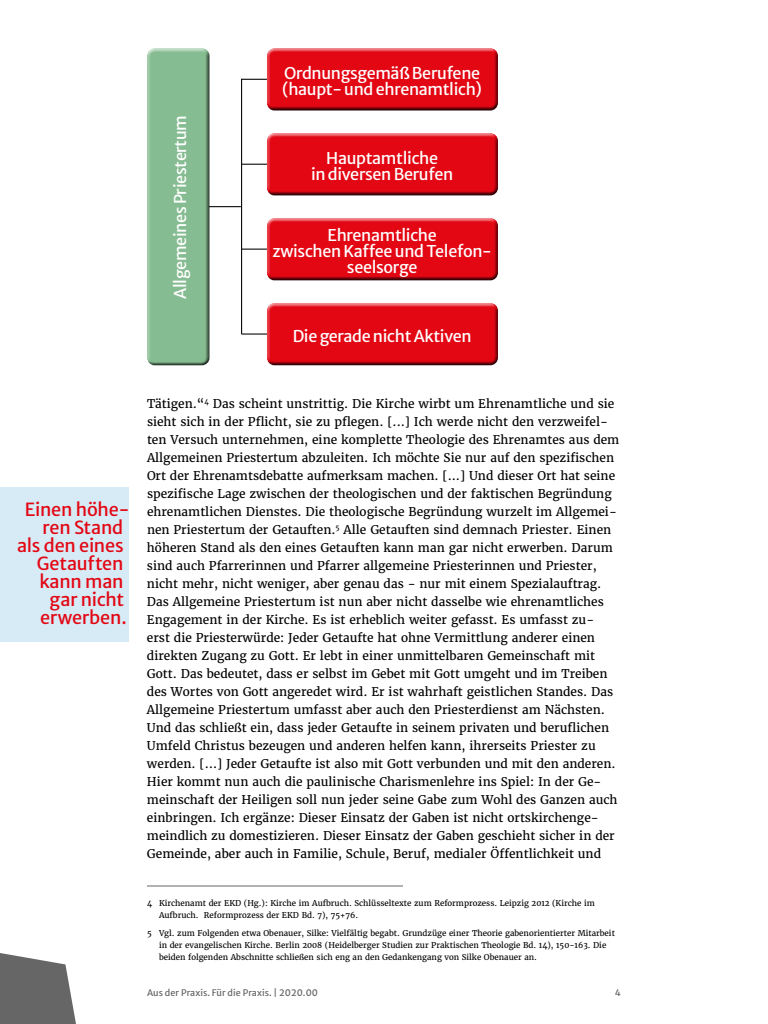
<style>
.page{position:relative;width:768px;height:1024px;background:#fff}
.page>*{position:absolute;margin:0;border:0;box-sizing:border-box;transform-origin:0 0}
.Zitat{font:18px "Merriweather Sans";letter-spacing:-.01em;color:#e30613}
.t1{font:16.1px/16.1px "Merriweather Sans";letter-spacing:-.02em;color:#fff;text-align:center}
.t2{font:12px/18px "Merriweather";color:#000}
.t3{font:9px "Merriweather Sans";letter-spacing:.01em;color:#666}
.Fußnotentext{font:8px/12px "Merriweather";color:#000}
</style>
<div class="page">
<hr style="left:147px;top:885px;width:256px;height:1px;background:#666">
<hr style="left:190px;top:206px;width:51px;height:1px;background:#000">
<hr style="left:242px;top:79px;width:51px;height:1px;background:#000">
<hr style="left:242px;top:164px;width:51px;height:1px;background:#000">
<hr style="left:242px;top:249px;width:51px;height:1px;background:#000">
<hr style="left:242px;top:334px;width:51px;height:1px;background:#000">
<hr style="left:241px;top:79px;width:1px;height:255px;background:#000">
<div style="left:262px;top:44px;width:238px;height:65px;background:#fff;opacity:.75"></div>
<div style="left:264px;top:49px;width:239px;height:62px;background:#000;opacity:.75"></div>
<div style="left:143px;top:44px;width:67px;height:320px;background:#fff;opacity:.75"></div>
<div style="left:144px;top:50px;width:66px;height:320px;background:#000;opacity:.75"></div>
<div style="left:262px;top:128px;width:238px;height:66px;background:#fff;opacity:.75"></div>
<div style="left:264px;top:134px;width:239px;height:62px;background:#000;opacity:.75"></div>
<div style="left:262px;top:213px;width:238px;height:66px;background:#fff;opacity:.75"></div>
<div style="left:264px;top:219px;width:239px;height:62px;background:#000;opacity:.75"></div>
<div style="left:262px;top:298px;width:238px;height:66px;background:#fff;opacity:.75"></div>
<div style="left:264px;top:304px;width:239px;height:61px;background:#000;opacity:.75"></div>
<div style="left:0;top:487px;width:129px;height:155px;background:#d6ebf6"></div>
<svg style="left:0;top:953px;width:76px;height:71px;background:#7c7c7c"></svg>
<h2 class="t1" style="left:171px;top:299px;width:186px;rotate:-90deg">Allgemeines Priestertum</h2>
<h2 class="t1" style="left:282px;top:63px;width:201px;text-align:left">Ordnungsgemäß Berufene (haupt- und ehrenamtlich)</h2>
<h2 class="t1" style="left:311px;top:148px;width:144px">Hauptamtliche<br>in diversen Berufen</h2>
<h2 class="t1" style="left:272px;top:225px;width:221px">Ehrenamtliche<br>zwischen Kaffee und Telefon&shy;seelsorge</h2>
<h2 class="t1" style="left:293px;top:326px;width:180px">Die gerade nicht Aktiven</h2>
<p class="Zitat" style="left:25px;top:494px;width:106px">Einen höhe-</p>
<p class="Zitat" style="left:42px;top:512px;width:82px">ren Stand</p>
<p class="Zitat" style="left:17px;top:530px;width:108px">als den eines</p>
<p class="Zitat" style="left:37px;top:548px;width:88px">Getauften</p>
<p class="Zitat" style="left:39px;top:566px;width:86px">kann man</p>
<p class="Zitat" style="left:50px;top:584px;width:76px">gar nicht</p>
<p class="Zitat" style="left:40px;top:602px;width:88px">erwerben.</p>
<p class="t2" style="left:147px;top:395px;width:474px">Tätigen.“<sup>4</sup> Das scheint unstrittig. Die Kirche wirbt um Ehrenamtliche und sie sieht sich in der Pflicht, sie zu pflegen. [...] Ich werde nicht den verzweifel&shy;ten Versuch unternehmen, eine komplette Theologie des Ehrenamtes aus dem Allgemeinen Priestertum abzuleiten. Ich möchte Sie nur auf den spezifischen Ort der Ehrenamtsdebatte aufmerksam machen. [...] Und dieser Ort hat seine spezifische Lage zwischen der theologischen und der faktischen Begründung ehrenamtlichen Dienstes. Die theologische Begründung wurzelt im Allgemei&shy;nen Priestertum der Getauften.<sup>5</sup> Alle Getauften sind demnach Priester. Einen höheren Stand als den eines Getauften kann man gar nicht erwerben. Darum sind auch Pfarrerinnen und Pfarrer allgemeine Priesterinnen und Priester, nicht mehr, nicht weniger, aber genau das - nur mit einem Spezialauftrag.<br>Das Allgemeine Priestertum ist nun aber nicht dasselbe wie ehrenamtliches Engagement in der Kirche. Es ist erheblich weiter gefasst. Es umfasst zu&shy;erst die Priesterwürde: Jeder Getaufte hat ohne Vermittlung anderer einen direkten Zugang zu Gott. Er lebt in einer unmittelbaren Gemeinschaft mit Gott. Das bedeutet, dass er selbst im Gebet mit Gott umgeht und im Treiben des Wortes von Gott angeredet wird. Er ist wahrhaft geistlichen Standes. Das Allgemeine Priestertum umfasst aber auch den Priesterdienst am Nächsten.<br>Und das schließt ein, dass jeder Getaufte in seinem privaten und beruflichen Umfeld Christus bezeugen und anderen helfen kann, ihrerseits Priester zu werden. […] Jeder Getaufte ist also mit Gott verbunden und mit den anderen.<br>Hier kommt nun auch die paulinische Charismenlehre ins Spiel: In der Ge&shy;meinschaft der Heiligen soll nun jeder seine Gabe zum Wohl des Ganzen auch einbringen. Ich ergänze: Dieser Einsatz der Gaben ist nicht ortskirchenge&shy;meindlich zu domestizieren. Dieser Einsatz der Gaben geschieht sicher in der Gemeinde, aber auch in Familie, Schule, Beruf, medialer Öffentlichkeit und</p>
<p class="Fußnotentext" style="left:159px;top:897px;width:437px;text-indent:-12px">4 Kirchenamt der EKD (Hg.): Kirche im Aufbruch. Schlüsseltexte zum Reformprozess. Leipzig 2012 (Kirche im<br>Aufbruch. Reformprozess der EKD Bd. 7), 75+76.</p>
<p class="Fußnotentext" style="left:159px;top:927px;width:457px;text-indent:-12px">5 Vgl. zum Folgenden etwa Obenauer, Silke: Vielfältig begabt. Grundzüge einer Theorie gabenorientierter Mitarbeit in der evangelischen Kirche. Berlin 2008 (Heidelberger Studien zur Praktischen Theologie Bd. 14), 150-163. Die beiden folgenden Abschnitte schließen sich eng an den Gedankengang von Silke Obenauer an.</p>
<p class="t3" style="left:147px;top:985px;width:173px">Aus der Praxis. Für die Praxis. | 2020.00</p>
<p class="t3" style="left:615px;top:985px;width:8px">4</p>
</div>
